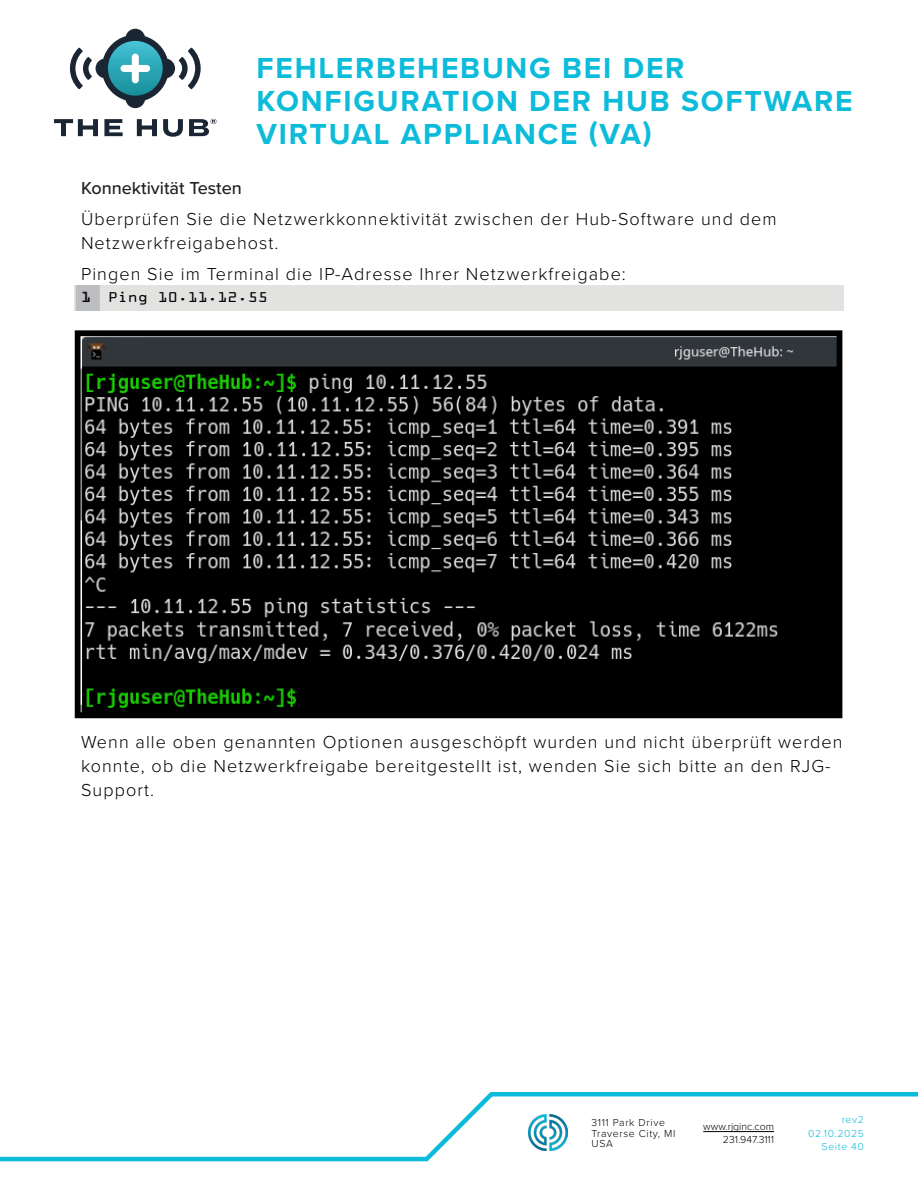
<style>
.page{position:relative;width:918px;height:1188px;background:#fff}
.page>*{position:absolute;margin:0;border:0;box-sizing:border-box;transform-origin:0 0}
.t1{font:700 30px/33px "Proxima Nova";letter-spacing:.06em;color:#0dbbda}
.t2{font:300 18px/24px "Proxima Nova";letter-spacing:.06em;color:#000}
.t3{font:500 18px "Proxima Nova";color:#212121}
.t4{font:15px "OCRA Extended";color:#000;scale:1.1 1}
.t5{font:300 10.5px/10.5px "Proxima Nova";letter-spacing:.06em;color:#000}
.t6{font:300 10.5px/13.5px "Proxima Nova";color:#000;text-align:right}
.t7{font:300 10.5px/13.4px "Proxima Nova";letter-spacing:.06em;color:#0dbbda;text-align:right}
.s1{color:#867f7c}
</style>
<div class="page">
<svg style="left:0;top:1092px;width:918px;height:70px"></svg>
<svg style="left:70px;top:29px;width:131px;height:79px"></svg>
<svg style="left:54px;top:119px;width:44px;height:17px"></svg>
<svg style="left:104px;top:119px;width:19px;height:17px"></svg>
<svg style="left:137px;top:119px;width:20px;height:17px"></svg>
<svg style="left:163px;top:119px;width:20px;height:18px"></svg>
<svg style="left:189px;top:119px;width:27px;height:17px"></svg>
<img style="left:528px;top:1114px;width:39px;height:37px">
<hr style="left:703px;top:1131px;width:71px;height:1px;background:#000">
<svg style="left:74px;top:330px;width:769px;height:389px"></svg>
<div style="left:74px;top:285px;width:770px;height:26px;background:#e2e2e1"></div>
<div style="left:76px;top:285px;width:24px;height:26px;background:#bcbdc0"></div>
<h1 class="t1" style="left:256px;top:51px;width:598px">FEHLERBEHEBUNG BEI DER<br>KONFIGURATION DER HUB SOFTWARE<br>VIRTUAL APPLIANCE (VA)</h1>
<p class="t3" style="left:81px;top:175px;width:162px">Konnektivität Testen</p>
<p class="t2" style="left:81px;top:206px;width:697px">Überprüfen Sie die Netzwerkkonnektivität zwischen der Hub-Software und dem<br>Netzwerkfreigabehost.</p>
<p class="t2" style="left:81px;top:261px;width:546px">Pingen Sie im Terminal die IP-Adresse Ihrer Netzwerkfreigabe:</p>
<p class="t4" style="left:81px;top:289px;width:171px"><span class="s1">1</span> Ping 10.11.12.55</p>
<p class="t2" style="left:81px;top:729px;width:763px">Wenn alle oben genannten Optionen ausgeschöpft wurden und nicht überprüft werden konnte, ob die Netzwerkfreigabe bereitgestellt ist, wenden Sie sich bitte an den RJG-<br>Support.</p>
<p class="t5" style="left:592px;top:1117px;width:85px">3111 Park Drive<br>Traverse City, MI<br>USA</p>
<p class="t6" style="left:703px;top:1119px;width:72px">www.rjginc.com<br>231.947.3111</p>
<p class="t7" style="left:808px;top:1112px;width:57px">rev2<br>02.10.2025<br>Seite 40</p>
</div>
